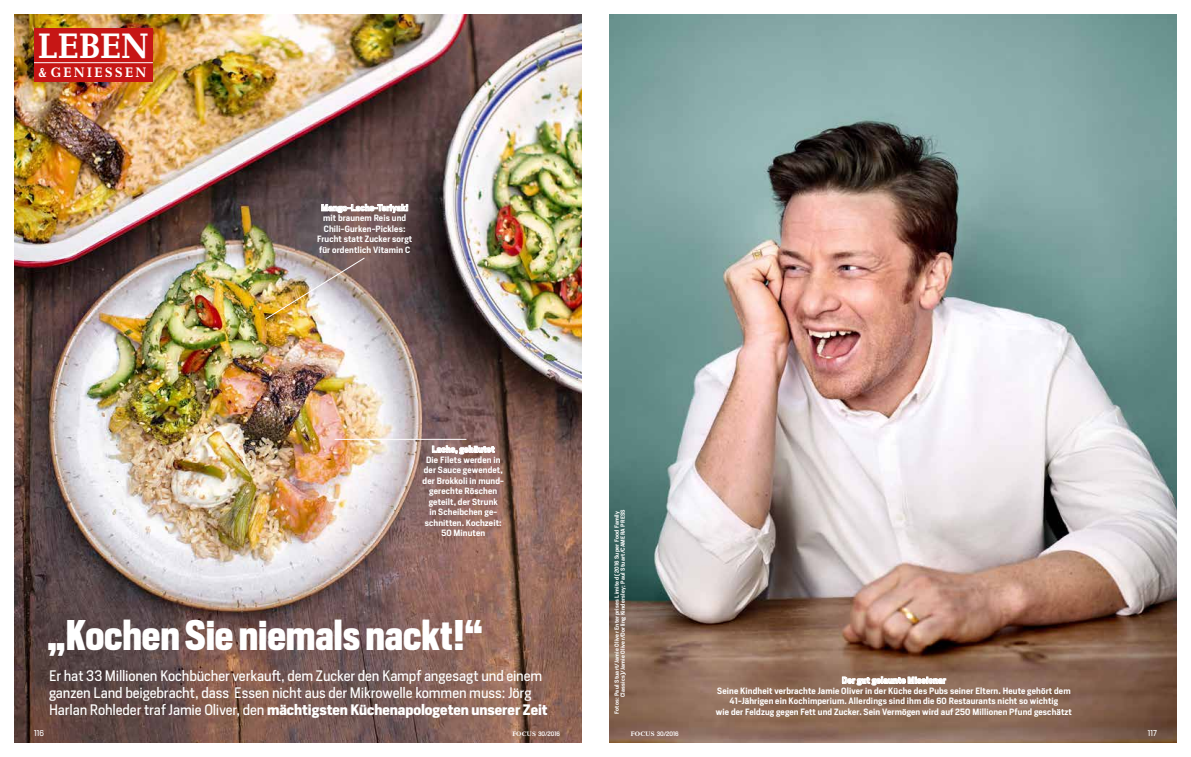
<style>
.page{position:relative;width:1191px;height:757px;background:#fff}
.page>*{position:absolute;margin:0;border:0;box-sizing:border-box;transform-origin:0 0}
.t1{font:700 40px "Heron Sans Cond";letter-spacing:-.005em;color:#fff}
.t2{font:700 35.9px "Candida Focus";letter-spacing:.01em;color:#fff;scale:.9 1}
.t3{font:14.2px/17px "Heron Sans";letter-spacing:-.005em;color:#fff}
.t4{font:700 14px "Candida Focus";letter-spacing:.2em;color:#fff;scale:.9 1}
.t5{font:600 8.5px/10.5px "Heron Sans";letter-spacing:.015em;color:#fff;text-align:center}
.t6{font:700 8.5px "Heron Sans";letter-spacing:.01em;color:#fff}
.t7{font:8px "Heron Sans";color:#fff}
.t8{font:500 6px "Heron Sans";color:#fff}
.t9{font:600 5.5px/6px "Heron Sans";letter-spacing:.04em;color:#fff}
.s1{font-weight:700}
.s2{font-family:"Candida Focus";font-weight:700;font-size:6.5px}
</style>
<div class="page">
<img style="left:14px;top:14px;width:567px;height:729px">
<img style="left:609px;top:14px;width:567px;height:729px">
<div style="left:34px;top:28px;width:119px;height:54px;background:#c61615"></div>
<hr style="left:34px;top:62px;width:119px;height:1px;background:#fff">
<svg style="left:432px;top:445px;width:63px;height:10px"></svg>
<svg style="left:842px;top:676px;width:104px;height:10px"></svg>
<svg style="left:321px;top:204px;width:87px;height:9px"></svg>
<hr style="left:334px;top:439px;width:132px;height:1px;background:#fff">
<img style="left:264px;top:257px;width:101px;height:63px">
<h2 class="t2" style="left:38px;top:25px;width:124px">LEBEN</h2>
<h3 class="t4" style="left:38px;top:64px;width:121px">&amp;GENIESSEN</h3>
<p class="t6" style="left:321px;top:202px;width:89px">Mango-Lachs-Teriyaki</p>
<p class="t5" style="left:317px;top:213px;width:97px">mit braunem Reis und<br>Chili-Gurken-Pickles:<br>Frucht statt Zucker sorgt für ordentlich Vitamin C</p>
<p class="t6" style="left:432px;top:444px;width:64px">Lachs, gehäutet</p>
<p class="t5" style="left:422px;top:454px;width:83px">Die Filets werden in der Sauce gewendet, der Brokkoli in mund&shy;gerechte Röschen geteilt, der Strunk<br>in Scheibchen ge&shy;schnitten. Kochzeit:<br>50 Minuten</p>
<h1 class="t1" style="left:47px;top:609px;width:437px">„Kochen Sie niemals nackt!“</h1>
<p class="t3" style="left:49px;top:667px;width:500px">Er hat 33 Millionen Kochbücher verkauft, dem Zucker den Kampf angesagt und einem ganzen Land beigebracht, dass Essen nicht aus der Mikrowelle kommen muss: Jörg<br>Harlan Rohleder traf Jamie Oliver, den <span class="s1">mächtigsten Küchenapologeten unserer Zeit</span></p>
<p class="t9" style="left:614px;top:697px;width:190px;text-indent:-17px;rotate:-90deg">Fotos: Paul Stuart/Jamie Oliver Enterprises Limited (2016 Super Food Family<br>Classics)/Jamie Oliver/Dorling Kindersley; Paul Stuart/CAMERA PRESS</p>
<p class="t6" style="left:842px;top:675px;width:105px">Der gut gelaunte Missionar</p>
<p class="t5" style="left:716px;top:685px;width:357px">Seine Kindheit verbrachte Jamie Oliver in der Küche des Pubs seiner Eltern. Heute gehört dem<br>41-Jährigen ein Kochimperium. Allerdings sind ihm die 60 Restaurants nicht so wichtig<br>wie der Feldzug gegen Fett und Zucker. Sein Vermögen wird auf 250 Millionen Pfund geschätzt</p>
<p class="t7" style="left:34px;top:728px;width:11px">116</p>
<p class="t8" style="left:512px;top:730px;width:49px"><span class="s2">FOCUS</span> 30/2016</p>
<p class="t8" style="left:631px;top:730px;width:49px"><span class="s2">FOCUS</span> 30/2016</p>
<p class="t7" style="left:1147px;top:728px;width:11px">117</p>
</div>
